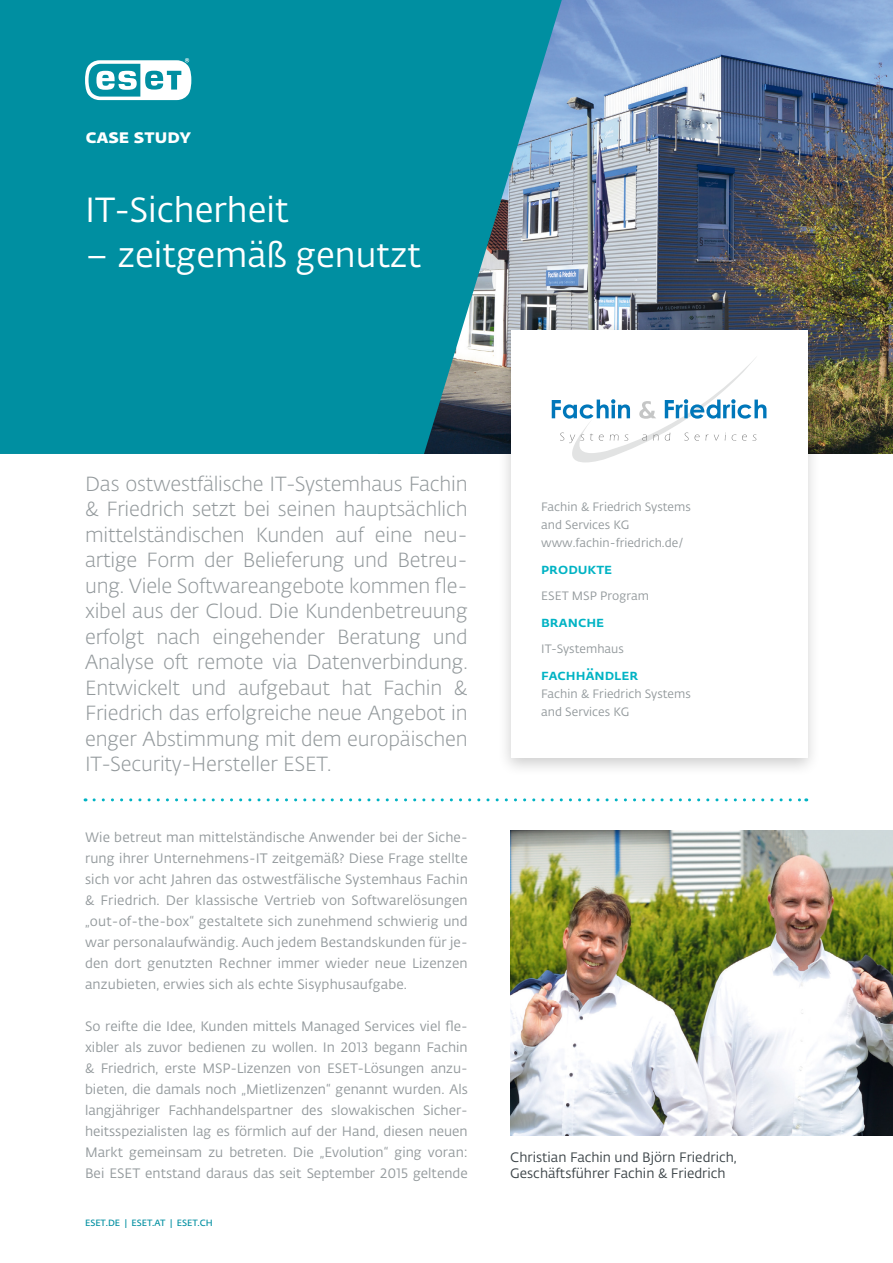
<style>
.page{position:relative;width:893px;height:1263px;background:#fff}
.page>*{position:absolute;margin:0;border:0;box-sizing:border-box;transform-origin:0 0}
.t1{font:34.5px "Fedra Sans Alt Pro Book LF";color:#fff}
.t2{font:20.25px/25.5px "Fedra Sans Alt Pro Light LF";letter-spacing:-.01em;color:#93999c;text-align:justify}
.t3{font:19.5px "Fedra Sans Alt Pro Bold LF";letter-spacing:.005em;color:#fff}
.t4{font:15px "Fedra Sans Alt Pro Med LF";color:#00b3c4}
.t5{font:13.5px/21px "Fedra Sans Alt Pro Book LF";letter-spacing:.005em;color:#93999c;text-align:justify}
.t6{font:13.5px/16.2px "Fedra Sans Alt Pro Book LF";color:#3b4347}
.t7{font:12px/18px "Fedra Sans Alt Pro Book LF";letter-spacing:.005em;color:#93999c}
.t8{font:9px "Fedra Sans Alt Pro Demi LF";color:#008fa1}
</style>
<div class="page">
<img style="left:562px;top:0;width:331px;height:454px">
<svg style="left:0;top:0;width:562px;height:454px;background:#0d8fa1"></svg>
<div style="left:497px;top:320px;width:324px;height:457px;background:#000;opacity:.2"></div>
<div style="left:511px;top:330px;width:296px;height:428px;background:#fff"></div>
<svg style="left:552px;top:359px;width:214px;height:103px"></svg>
<svg style="left:85px;top:58px;width:106px;height:42px"></svg>
<svg style="left:94px;top:798px;width:713px;height:3px"></svg>
<img style="left:510px;top:830px;width:383px;height:305px">
<h3 class="t3" style="left:86px;top:120px;width:106px">case study</h3>
<h1 class="t1" style="left:85px;top:186px;width:205px">IT-Sicherheit</h1>
<h1 class="t1" style="left:85px;top:231px;width:337px">– zeitgemäß genutzt</h1>
<p class="t2" style="left:85px;top:470px;width:384px">Das ostwestfälische IT-Systemhaus Fachin &amp; Friedrich setzt bei seinen hauptsächlich mittelständischen Kunden auf eine neu&shy;artige Form der Belieferung und Betreu&shy;ung. Viele Softwareangebote kommen fle&shy;xibel aus der Cloud. Die Kundenbetreuung erfolgt nach eingehender Beratung und Analyse oft remote via Datenverbindung.<br>Entwickelt und aufgebaut hat Fachin &amp; Friedrich das erfolgreiche neue Angebot in enger Abstimmung mit dem europäischen IT-Security-Hersteller ESET.</p>
<p class="t5" style="left:85px;top:826px;width:384px">Wie betreut man mittelständische Anwender bei der Siche&shy;rung ihrer Unternehmens-IT zeitgemäß? Diese Frage stellte sich vor acht Jahren das ostwestfälische Systemhaus Fachin &amp; Friedrich. Der klassische Vertrieb von Softwarelösungen „out-of-the-box“ gestaltete sich zunehmend schwierig und war personalaufwändig. Auch jedem Bestandskunden für je&shy;den dort genutzten Rechner immer wieder neue Lizenzen anzubieten, erwies sich als echte Sisyphusaufgabe.</p>
<p class="t5" style="left:85px;top:1015px;width:384px">So reifte die Idee, Kunden mittels Managed Services viel fle&shy;xibler als zuvor bedienen zu wollen. In 2013 begann Fachin &amp; Friedrich, erste MSP-Lizenzen von ESET-Lösungen anzu&shy;bieten, die damals noch „Mietlizenzen“ genannt wurden. Als langjähriger Fachhandelspartner des slowakischen Sicher&shy;heitsspezialisten lag es förmlich auf der Hand, diesen neuen Markt gemeinsam zu betreten. Die „Evolution“ ging voran:<br>Bei ESET entstand daraus das seit September 2015 geltende</p>
<p class="t8" style="left:85px;top:1216px;width:129px">ESET.DE | ESET.AT | ESET.CH</p>
<p class="t7" style="left:541px;top:498px;width:151px">Fachin &amp; Friedrich Systems and Services KG www.fachin-friedrich.de/</p>
<p class="t4" style="left:541px;top:557px;width:73px">produkte</p>
<p class="t7" style="left:541px;top:587px;width:109px">ESET MSP Program</p>
<p class="t4" style="left:541px;top:610px;width:65px">branche</p>
<p class="t7" style="left:541px;top:640px;width:84px">IT-Systemhaus</p>
<p class="t4" style="left:541px;top:663px;width:99px">fachhändler</p>
<p class="t7" style="left:541px;top:684px;width:151px">Fachin &amp; Friedrich Systems and Services KG</p>
<p class="t6" style="left:510px;top:1148px;width:228px">Christian Fachin und Björn Friedrich,<br>Geschäftsführer Fachin &amp; Friedrich</p>
</div>
